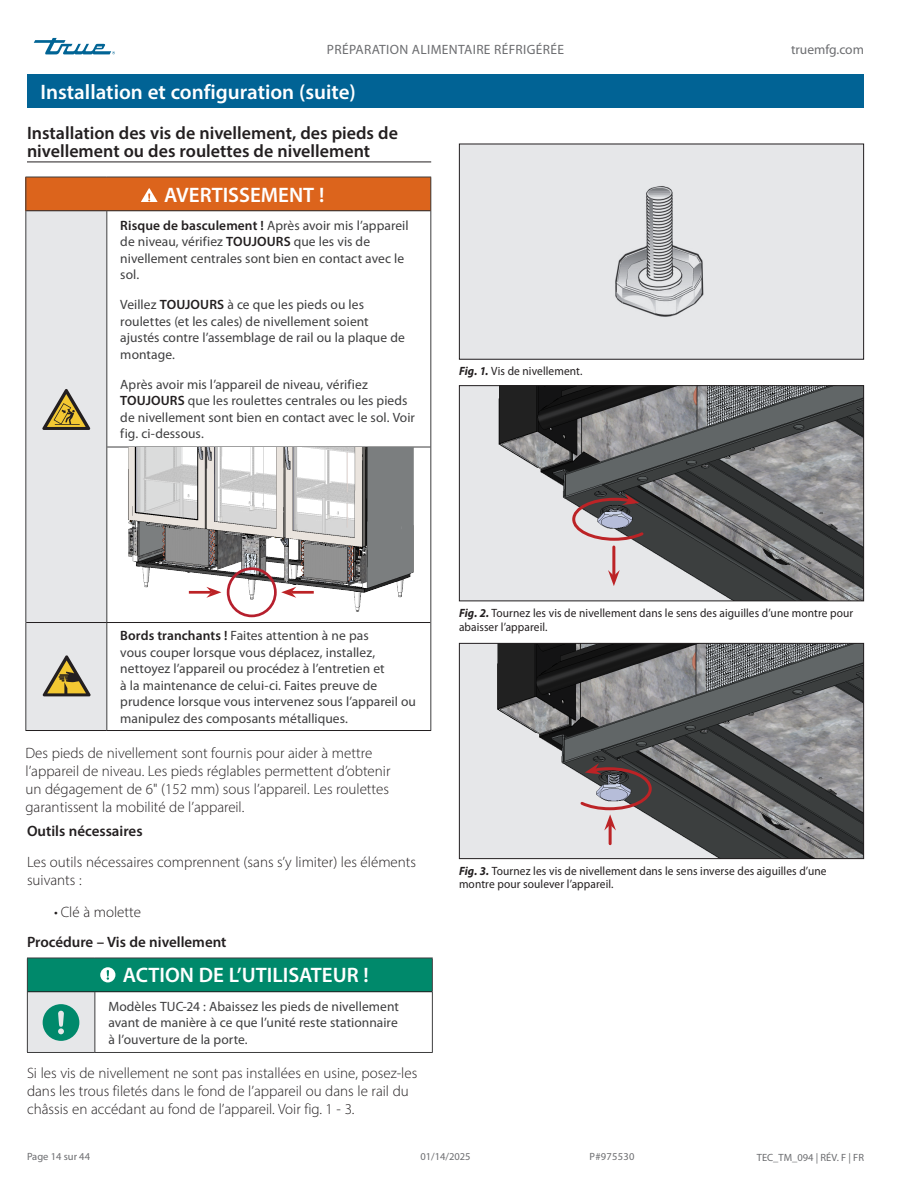
<style>
.page{position:relative;width:918px;height:1188px;background:#fff}
.page>*{position:absolute;margin:0;border:0;box-sizing:border-box;transform-origin:0 0}
.Title_bar_Page_header{font:600 21px "Myriad Pro";color:#fff}
.Tables_title_bar{font:600 21px "Myriad Pro";color:#fff}
.Table_title_bar{font:600 21px "Myriad Pro";color:#fff}
.Subhead_underscore_H1{font:600 18px/18px "Myriad Pro";color:#231f20}
.Body_Text_light_Normal{font:300 15px/18px "Myriad Pro";color:#231f20}
.Subhead_NO_underscore_H2{font:600 15px "Myriad Pro";color:#231f20}
.Body_Text_light_Normal-2{font:600 15px "Myriad Pro";color:#231f20}
.Table_text{font:13.5px/16.5px "Myriad Pro";letter-spacing:.005em;color:#3e3e3f}
.t1{font:13.5px "Myriad Pro";letter-spacing:.025em;color:#6c6d70}
.t2{font:13.5px "Myriad Pro";color:#6c6d70}
.Caption_FIG_Regular{font:12px/13.5px "Myriad Pro";letter-spacing:.01em;color:#231f20;scale:.95 1}
.t3{font:10.5px "Myriad Pro";color:#6c6d70}
.s1{font-weight:600;color:#231f20}
.s2{font-weight:700;font-style:italic}
</style>
<div class="page">
<svg style="left:34px;top:38px;width:81px;height:16px"></svg>
<div style="left:459px;top:144px;width:405px;height:215px;background:#e6e7e9"></div>
<div style="left:459px;top:144px;width:405px;height:216px;border:1px solid #231f20"></div>
<div style="left:27px;top:74px;width:837px;height:34px;background:#016395"></div>
<img style="left:615px;top:186px;width:89px;height:131px">
<div style="left:459px;top:386px;width:405px;height:215px;background:#e6e7e9"></div>
<img style="left:498px;top:387px;width:364px;height:212px">
<div style="left:459px;top:385px;width:405px;height:216px;border:1px solid #231f20"></div>
<svg style="left:571px;top:494px;width:75px;height:48px"></svg>
<hr style="left:612px;top:547px;width:3px;height:29px;background:#bc2326">
<svg style="left:608px;top:570px;width:12px;height:16px"></svg>
<div style="left:459px;top:643px;width:405px;height:216px;background:#e6e7e9"></div>
<img style="left:497px;top:645px;width:365px;height:212px">
<div style="left:459px;top:643px;width:405px;height:216px;border:1px solid #231f20"></div>
<hr style="left:609px;top:825px;width:3px;height:19px;background:#bc2326">
<svg style="left:578px;top:763px;width:75px;height:67px"></svg>
<div style="left:27px;top:958px;width:405px;height:34px;background:#00896b"></div>
<div style="left:27px;top:992px;width:68px;height:60px;background:#e6e7e9"></div>
<hr style="left:27px;top:958px;width:68px;height:1px;background:#3e3e3f">
<hr style="left:27px;top:958px;width:1px;height:34px;background:#3e3e3f">
<hr style="left:95px;top:958px;width:338px;height:1px;background:#3e3e3f">
<hr style="left:432px;top:958px;width:1px;height:34px;background:#3e3e3f">
<hr style="left:27px;top:992px;width:1px;height:60px;background:#3e3e3f">
<hr style="left:94px;top:992px;width:1px;height:60px;background:#3e3e3f">
<hr style="left:432px;top:992px;width:1px;height:60px;background:#3e3e3f">
<hr style="left:27px;top:1052px;width:68px;height:1px;background:#3e3e3f">
<hr style="left:95px;top:1052px;width:338px;height:1px;background:#3e3e3f">
<hr style="left:28px;top:991px;width:67px;height:1px;background:#231f20">
<hr style="left:95px;top:991px;width:337px;height:1px;background:#231f20">
<svg style="left:100px;top:967px;width:15px;height:15px"></svg>
<svg style="left:43px;top:1004px;width:36px;height:37px"></svg>
<hr style="left:27px;top:162px;width:404px;height:1px;background:#231f20">
<div style="left:26px;top:177px;width:405px;height:34px;background:#dc641c"></div>
<svg style="left:107px;top:211px;width:323px;height:519px"></svg>
<hr style="left:25px;top:177px;width:82px;height:1px;background:#3e3e3f">
<hr style="left:25px;top:177px;width:1px;height:34px;background:#3e3e3f">
<hr style="left:107px;top:177px;width:324px;height:1px;background:#3e3e3f">
<hr style="left:430px;top:177px;width:1px;height:34px;background:#3e3e3f">
<hr style="left:25px;top:211px;width:1px;height:236px;background:#3e3e3f">
<hr style="left:430px;top:211px;width:1px;height:236px;background:#3e3e3f">
<hr style="left:25px;top:447px;width:1px;height:176px;background:#3e3e3f">
<hr style="left:430px;top:447px;width:1px;height:176px;background:#3e3e3f">
<hr style="left:25px;top:623px;width:1px;height:107px;background:#3e3e3f">
<hr style="left:430px;top:623px;width:1px;height:107px;background:#3e3e3f">
<hr style="left:107px;top:447px;width:323px;height:1px;background:#3e3e3f">
<hr style="left:107px;top:622px;width:323px;height:1px;background:#231f20">
<hr style="left:25px;top:730px;width:82px;height:1px;background:#231f20">
<hr style="left:107px;top:730px;width:324px;height:1px;background:#231f20">
<hr style="left:26px;top:210px;width:81px;height:1px;background:#231f20">
<hr style="left:107px;top:210px;width:323px;height:1px;background:#231f20">
<svg style="left:141px;top:188px;width:17px;height:14px"></svg>
<img style="left:122px;top:447px;width:293px;height:166px">
<div style="left:227px;top:567px;width:50px;height:50px;border:3px solid #b61f2d;border-radius:50%"></div>
<hr style="left:189px;top:591px;width:22px;height:3px;background:#bc2326">
<svg style="left:206px;top:587px;width:15px;height:11px"></svg>
<hr style="left:291px;top:591px;width:23px;height:3px;background:#bc2326">
<svg style="left:281px;top:587px;width:15px;height:11px"></svg>
<svg style="left:26px;top:211px;width:81px;height:520px;background:#dddddc"></svg>
<p class="t1" style="left:327px;top:42px;width:239px">PRÉPARATION ALIMENTAIRE RÉFRIGÉRÉE</p>
<p class="t2" style="left:791px;top:42px;width:74px">truemfg.com</p>
<p class="Title_bar_Page_header" style="left:40px;top:79px;width:317px">Installation et configuration (suite)</p>
<p class="Subhead_underscore_H1" style="left:27px;top:123px;width:373px">Installation des vis de nivellement, des pieds de nivellement ou des roulettes de nivellement</p>
<p class="Table_title_bar" style="left:164px;top:182px;width:162px">AVERTISSEMENT !</p>
<p class="Table_text" style="left:120px;top:217px;width:290px"><span class="s1">Risque de basculement !</span> Après avoir mis l’appareil de niveau, vérifiez <span class="s1">TOUJOURS</span> que les vis de nivellement centrales sont bien en contact avec le sol.</p>
<p class="Table_text" style="left:120px;top:296px;width:286px">Veillez <span class="s1">TOUJOURS</span> à ce que les pieds ou les roulettes (et les cales) de nivellement soient ajustés contre l’assemblage de rail ou la plaque de montage.</p>
<p class="Table_text" style="left:120px;top:376px;width:296px">Après avoir mis l’appareil de niveau, vérifiez <span class="s1">TOUJOURS</span> que les roulettes centrales ou les pieds de nivellement sont bien en contact avec le sol. Voir fig. ci-dessous.</p>
<p class="Caption_FIG_Regular" style="left:459px;top:364px;width:132px"><span class="s2">Fig. 1.</span> Vis de nivellement.</p>
<p class="Table_text" style="left:120px;top:627px;width:297px"><span class="s1">Bords tranchants !</span> Faites attention à ne pas<br>vous couper lorsque vous déplacez, installez, nettoyez l’appareil ou procédez à l’entretien et<br>à la maintenance de celui-ci. Faites preuve de prudence lorsque vous intervenez sous l’appareil ou manipulez des composants métalliques.</p>
<p class="Body_Text_light_Normal" style="left:25px;top:744px;width:367px">Des pieds de nivellement sont fournis pour aider à mettre l’appareil de niveau. Les pieds réglables permettent d’obtenir un dégagement de 6" (152 mm) sous l’appareil. Les roulettes garantissent la mobilité de l’appareil.</p>
<p class="Body_Text_light_Normal-2" style="left:27px;top:821px;width:117px">Outils nécessaires</p>
<p class="Body_Text_light_Normal" style="left:27px;top:853px;width:391px">Les outils nécessaires comprennent (sans s’y limiter) les éléments suivants :</p>
<p class="Body_Text_light_Normal" style="left:54px;top:903px;width:88px">• Clé à molette</p>
<p class="Subhead_NO_underscore_H2" style="left:27px;top:933px;width:201px">Procédure – Vis de nivellement</p>
<p class="Tables_title_bar" style="left:123px;top:962px;width:248px">ACTION DE L’UTILISATEUR !</p>
<p class="Table_text" style="left:108px;top:998px;width:292px;text-align:justify">Modèles TUC-24 : Abaissez les pieds de nivellement avant de manière à ce que l’unité reste stationnaire à l’ouverture de la porte.</p>
<p class="Body_Text_light_Normal" style="left:27px;top:1063px;width:392px">Si les vis de nivellement ne sont pas installées en usine, posez-les dans les trous filetés dans le fond de l’appareil ou dans le rail du châssis en accédant au fond de l’appareil. Voir fig. 1 - 3.</p>
<p class="Caption_FIG_Regular" style="left:459px;top:606px;width:417px"><span class="s2">Fig. 2.</span> Tournez les vis de nivellement dans le sens des aiguilles d’une montre pour abaisser l’appareil.</p>
<p class="Caption_FIG_Regular" style="left:459px;top:864px;width:388px"><span class="s2">Fig. 3.</span> Tournez les vis de nivellement dans le sens inverse des aiguilles d’une montre pour soulever l’appareil.</p>
<p class="t3" style="left:27px;top:1150px;width:65px">Page 14 sur 44</p>
<p class="t3" style="left:420px;top:1150px;width:52px">01/14/2025</p>
<p class="t3" style="left:590px;top:1150px;width:46px">P#975530</p>
<p class="t3" style="left:757px;top:1151px;width:109px">TEC_TM_094 | RÉV. F | FR</p>
</div>
